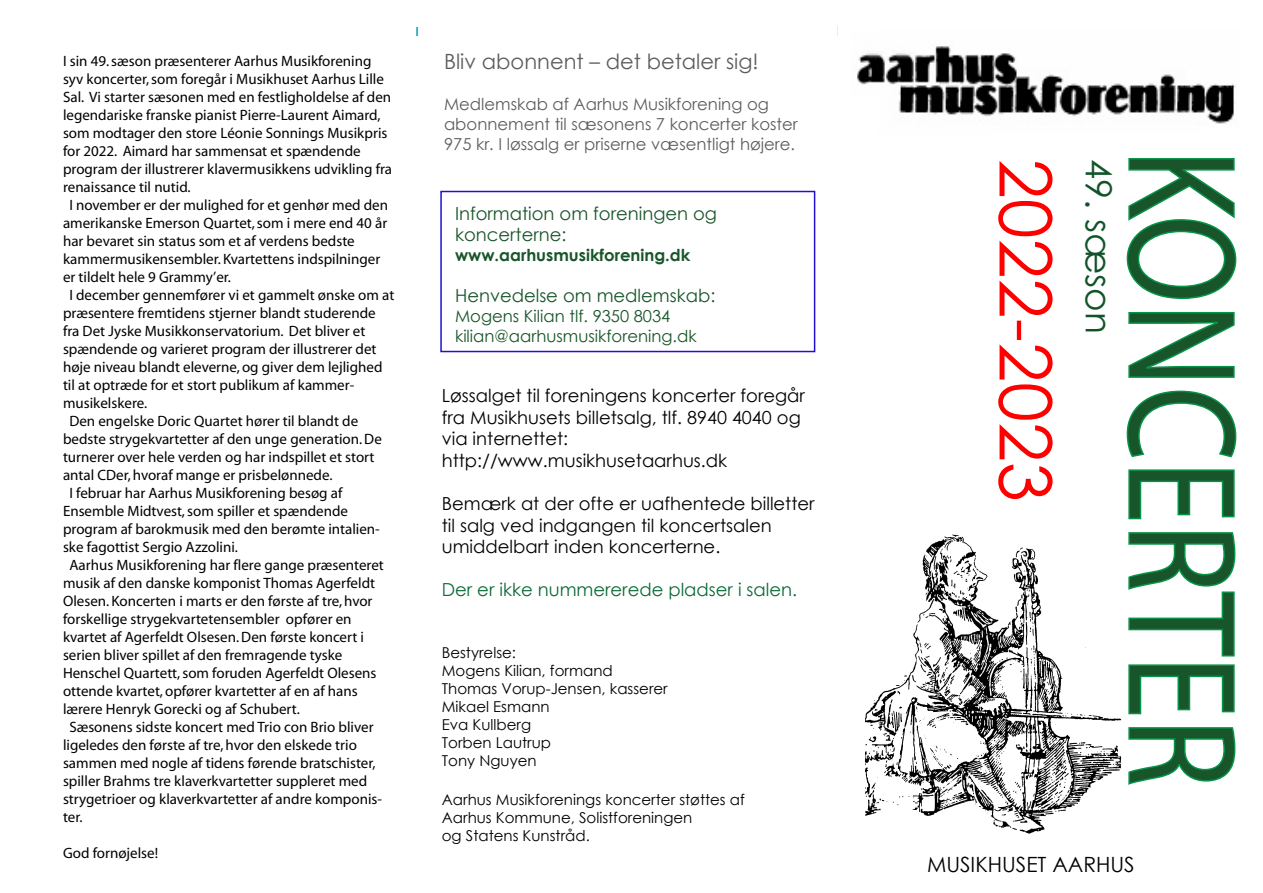
<style>
.page{position:relative;width:1263px;height:893px;background:#fff}
.page>*{position:absolute;margin:0;border:0;box-sizing:border-box;transform-origin:0 0}
.t1{font:155.4px "Myriad";color:#19552a;scale:.82 1}
.t2{font:72px "Century Gothic";color:#f00}
.t3{font:36px "Century Gothic";color:#12542a}
.t4{font:21px "Century Gothic";color:#5d5d5d}
.t5{font:21px "Century Gothic";color:#000}
.t6{font:18px/21.6px "Century Gothic";color:#000}
.t7{font:18px/21.6px "Century Gothic";color:#19552a}
.t8{font:18px "Century Gothic";color:#0c6a37}
.t9{font:16.5px/19.8px "Century Gothic";color:#5d5d5d}
.t10{font:16.5px/19.8px "Century Gothic";color:#19552a}
.t11{font:700 16.5px "Century Gothic";color:#19552a}
.t12{font:15px "Myriad";color:#000}
.t13{font:15px/18px "Century Gothic";color:#000}
</style>
<div class="page">
<svg style="left:416px;top:27px;width:2px;height:9px"></svg>
<img style="left:865px;top:534px;width:257px;height:300px">
<div style="left:440px;top:191px;width:375px;height:161px;background:#fff;border:2px solid #2210d2"></div>
<img style="left:857px;top:46px;width:379px;height:78px">
<svg style="left:1126px;top:158px;width:111px;height:141px"></svg>
<svg style="left:1128px;top:311px;width:107px;height:67px"></svg>
<svg style="left:1126px;top:390px;width:111px;height:68px"></svg>
<svg style="left:1128px;top:469px;width:107px;height:51px"></svg>
<svg style="left:1128px;top:532px;width:108px;height:125px"></svg>
<svg style="left:1128px;top:664px;width:107px;height:51px"></svg>
<svg style="left:1128px;top:727px;width:108px;height:58px"></svg>
<p class="t12" style="left:63px;top:54px;width:310px">I sin 49. sæson præsenterer Aarhus Musikforening</p>
<p class="t12" style="left:63px;top:72px;width:322px">syv koncerter, som foregår i Musikhuset Aarhus Lille</p>
<p class="t12" style="left:63px;top:90px;width:330px">Sal. Vi starter sæsonen med en festligholdelse af den</p>
<p class="t12" style="left:63px;top:108px;width:319px">legendariske franske pianist Pierre-Laurent Aimard,</p>
<p class="t12" style="left:63px;top:126px;width:326px">som modtager den store Léonie Sonnings Musikpris</p>
<p class="t12" style="left:63px;top:144px;width:299px">for 2022. Aimard har sammensat et spændende</p>
<p class="t12" style="left:63px;top:162px;width:331px">program der illustrerer klavermusikkens udvikling fra</p>
<p class="t12" style="left:63px;top:180px;width:129px">renaissance til nutid.</p>
<p class="t12" style="left:69px;top:198px;width:320px">I november er der mulighed for et genhør med den</p>
<p class="t12" style="left:63px;top:216px;width:326px">amerikanske Emerson Quartet, som i mere end 40 år</p>
<p class="t12" style="left:63px;top:234px;width:293px">har bevaret sin status som et af verdens bedste</p>
<p class="t12" style="left:63px;top:252px;width:319px">kammermusikensembler. Kvartettens indspilninger</p>
<p class="t12" style="left:63px;top:270px;width:170px">er tildelt hele 9 Grammy’er.</p>
<p class="t12" style="left:69px;top:288px;width:326px">I december gennemfører vi et gammelt ønske om at</p>
<p class="t12" style="left:63px;top:306px;width:314px">præsentere fremtidens stjerner blandt studerende</p>
<p class="t12" style="left:63px;top:324px;width:304px">fra Det Jyske Musikkonservatorium. Det bliver et</p>
<p class="t12" style="left:63px;top:342px;width:315px">spændende og varieret program der illustrerer det</p>
<p class="t12" style="left:63px;top:360px;width:321px">høje niveau blandt eleverne, og giver dem lejlighed</p>
<p class="t12" style="left:63px;top:378px;width:293px">til at optræde for et stort publikum af kammer-</p>
<p class="t12" style="left:63px;top:396px;width:86px">musikelskere.</p>
<p class="t12" style="left:69px;top:414px;width:290px">Den engelske Doric Quartet hører til blandt de</p>
<p class="t12" style="left:63px;top:432px;width:320px">bedste strygekvartetter af den unge generation. De</p>
<p class="t12" style="left:63px;top:450px;width:313px">turnerer over hele verden og har indspillet et stort</p>
<p class="t12" style="left:63px;top:468px;width:271px">antal CDer, hvoraf mange er prisbelønnede.</p>
<p class="t12" style="left:69px;top:486px;width:275px">I februar har Aarhus Musikforening besøg af</p>
<p class="t12" style="left:63px;top:504px;width:287px">Ensemble Midtvest, som spiller et spændende</p>
<p class="t12" style="left:63px;top:522px;width:318px">program af barokmusik med den berømte intalien-</p>
<p class="t12" style="left:63px;top:540px;width:176px">ske fagottist Sergio Azzolini.</p>
<p class="t12" style="left:69px;top:558px;width:316px">Aarhus Musikforening har flere gange præsenteret</p>
<p class="t12" style="left:63px;top:576px;width:314px">musik af den danske komponist Thomas Agerfeldt</p>
<p class="t12" style="left:63px;top:594px;width:311px">Olesen. Koncerten i marts er den første af tre, hvor</p>
<p class="t12" style="left:63px;top:612px;width:290px">forskellige strygekvartetensembler opfører en</p>
<p class="t12" style="left:63px;top:630px;width:303px">kvartet af Agerfeldt Olsesen. Den første koncert i</p>
<p class="t12" style="left:63px;top:648px;width:281px">serien bliver spillet af den fremragende tyske</p>
<p class="t12" style="left:63px;top:666px;width:315px">Henschel Quartett, som foruden Agerfeldt Olesens</p>
<p class="t12" style="left:63px;top:684px;width:296px">ottende kvartet, opfører kvartetter af en af hans</p>
<p class="t12" style="left:63px;top:702px;width:238px">lærere Henryk Gorecki og af Schubert.</p>
<p class="t12" style="left:69px;top:720px;width:306px">Sæsonens sidste koncert med Trio con Brio bliver</p>
<p class="t12" style="left:63px;top:738px;width:295px">ligeledes den første af tre, hvor den elskede trio</p>
<p class="t12" style="left:63px;top:756px;width:314px">sammen med nogle af tidens førende bratschister,</p>
<p class="t12" style="left:63px;top:774px;width:306px">spiller Brahms tre klaverkvartetter suppleret med</p>
<p class="t12" style="left:63px;top:792px;width:321px">strygetrioer og klaverkvartetter af andre komponis-</p>
<p class="t12" style="left:63px;top:810px;width:21px">ter.</p>
<p class="t12" style="left:63px;top:846px;width:97px">God fornøjelse!</p>
<h3 class="t4" style="left:444px;top:47px;width:316px">Bliv abonnent – det betaler sig!</h3>
<p class="t9" style="left:444px;top:94px;width:355px">Medlemskab af Aarhus Musikforening og abonnement til sæsonens 7 koncerter koster<br>975 kr. I løssalg er priserne væsentligt højere.</p>
<p class="t7" style="left:455px;top:202px;width:264px">Information om foreningen og koncerterne:</p>
<p class="t11" style="left:455px;top:242px;width:237px">www.aarhusmusikforening.dk</p>
<p class="t7" style="left:455px;top:285px;width:262px">Henvedelse om medlemskab:</p>
<p class="t10" style="left:455px;top:306px;width:243px">Mogens Kilian tlf. 9350 8034 kilian@aarhusmusikforening.dk</p>
<p class="t6" style="left:442px;top:384px;width:365px">Løssalget til foreningens koncerter foregår fra Musikhusets billetsalg, tlf. 8940 4040 og via internettet: http://www.musikhusetaarhus.dk</p>
<p class="t6" style="left:442px;top:492px;width:374px">Bemærk at der ofte er uafhentede billetter til salg ved indgangen til koncertsalen umiddelbart inden koncerterne.</p>
<p class="t8" style="left:442px;top:577px;width:357px">Der er ikke nummererede pladser i salen.</p>
<p class="t13" style="left:442px;top:643px;width:227px">Bestyrelse:<br>Mogens Kilian, formand<br>Thomas Vorup-Jensen, kasserer<br>Mikael Esmann<br>Eva Kullberg<br>Torben Lautrup<br>Tony Nguyen</p>
<p class="t13" style="left:442px;top:791px;width:305px">Aarhus Musikforenings koncerter støttes af<br>Aarhus Kommune, Solistforeningen<br>og Statens Kunstråd.</p>
<h2 class="t2" style="left:1076px;top:159px;width:345px;rotate:90deg">2022-2023</h2>
<h3 class="t3" style="left:1124px;top:159px;width:176px;rotate:90deg">49. sæson</h3>
<h1 class="t1" style="left:1258px;top:149px;width:779px;rotate:90deg">KONCERTER</h1>
<h3 class="t5" style="left:927px;top:849px;width:209px">MUSIKHUSET AARHUS</h3>
</div>
